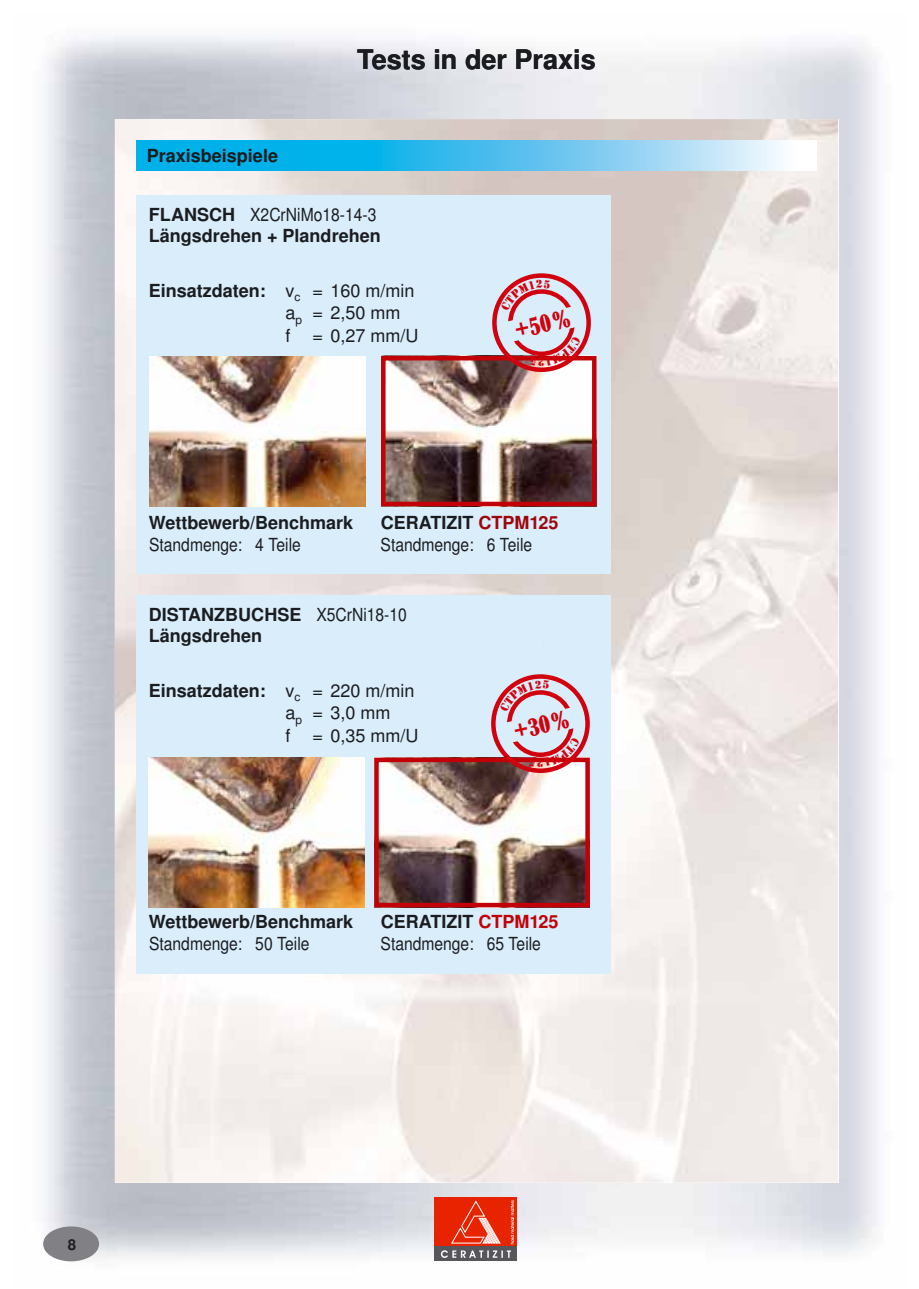
<style>
.page{position:relative;width:919px;height:1289px;background:#fff}
.page>*{position:absolute;margin:0;border:0;box-sizing:border-box;transform-origin:0 0}
.t1{font:700 27px "Nimbus San LOT";color:#1b1c20}
.t2{font:condensed 22.5px "Bernard";color:#d1010e}
.t3{font:700 18px/21px "Nimbus San LOT";color:#1b1c20}
.t4{font:18px/22.5px "Nimbus San LOT";color:#1b1c20}
.t5{font:18px "Nimbus San LOT";color:#1b1c20;scale:.87 1}
.t6{font:700 15px "Nimbus San LOT";color:#1b1c20}
.t7{font:12px "Stencil";color:#d1010e}
.s1{font-weight:400}
.s2{font-weight:700}
.s3{color:#9e060d}
.s4{color:#c10007}
</style>
<div class="page">
<img style="left:65px;top:171px;width:52px;height:1091px">
<img style="left:117px;top:1182px;width:684px;height:79px">
<svg style="left:43px;top:1226px;width:56px;height:35px;background:#98979b"></svg>
<div style="left:435px;top:1197px;width:82px;height:49px;background:#e72300"></div>
<div style="left:435px;top:1246px;width:82px;height:15px;background:#57565b"></div>
<svg style="left:451px;top:1200px;width:49px;height:43px"></svg>
<svg style="left:510px;top:1200px;width:4px;height:44px"></svg>
<svg style="left:441px;top:1250px;width:70px;height:7px"></svg>
<img style="left:115px;top:119px;width:723px;height:1063px">
<div style="left:136px;top:196px;width:474px;height:378px;background:#d9edfa"></div>
<div style="left:136px;top:595px;width:474px;height:379px;background:#d9edfa"></div>
<svg style="left:136px;top:140px;width:680px;height:30px;background:#55c5ef"></svg>
<img style="left:149px;top:757px;width:215px;height:150px">
<img style="left:150px;top:356px;width:215px;height:150px">
<svg style="left:374px;top:674px;width:215px;height:233px"></svg>
<svg style="left:381px;top:273px;width:215px;height:233px"></svg>
<p class="t3" style="left:147px;top:146px;width:133px">Praxisbeispiele</p>
<h1 class="t1" style="left:357px;top:48px;width:240px">Tests in der Praxis</h1>
<p class="t3" style="left:149px;top:205px;width:233px">FLANSCH <span class="s1">X2CrNiMo18-14-3<br></span>Längsdrehen + Plandrehen</p>
<p class="t4" style="left:285px;top:281px;width:135px;text-indent:-136px"><span class="s2">Einsatzdaten:</span> v<sub>c</sub> = 160 m/min a<sub>p</sub> = 2,50 mm<br>f = 0,27 mm/U</p>
<p class="t2" style="left:512px;top:318px;width:57px;rotate:-13deg">+50%</p>
<p class="t7" style="left:544px;top:366px;width:8px;rotate:-180deg">2</p>
<p class="t3" style="left:149px;top:513px;width:206px">Wettbewerb/Benchmark</p>
<p class="t3" style="left:381px;top:513px;width:179px">CERATIZIT <span class="s3">CTPM125</span></p>
<p class="t5" style="left:149px;top:537px;width:176px">Standmenge: 4 Teile</p>
<p class="t5" style="left:380px;top:537px;width:176px">Standmenge: 6 Teile</p>
<p class="t3" style="left:149px;top:605px;width:259px">DISTANZBUCHSE <span class="s1">X5CrNi18-10<br></span>Längsdrehen</p>
<p class="t4" style="left:285px;top:680px;width:135px;text-indent:-136px"><span class="s2">Einsatzdaten:</span> v<sub>c</sub> = 220 m/min a<sub>p</sub> = 3,0 mm<br>f = 0,35 mm/U</p>
<p class="t2" style="left:511px;top:719px;width:57px;rotate:-13deg">+30%</p>
<p class="t7" style="left:543px;top:767px;width:8px;rotate:-180deg">2</p>
<p class="t3" style="left:149px;top:912px;width:206px">Wettbewerb/Benchmark</p>
<p class="t3" style="left:381px;top:912px;width:179px">CERATIZIT <span class="s4">CTPM125</span></p>
<p class="t5" style="left:149px;top:935px;width:186px">Standmenge: 50 Teile</p>
<p class="t5" style="left:380px;top:935px;width:186px">Standmenge: 65 Teile</p>
<p class="t6" style="left:68px;top:1237px;width:10px">8</p>
</div>
